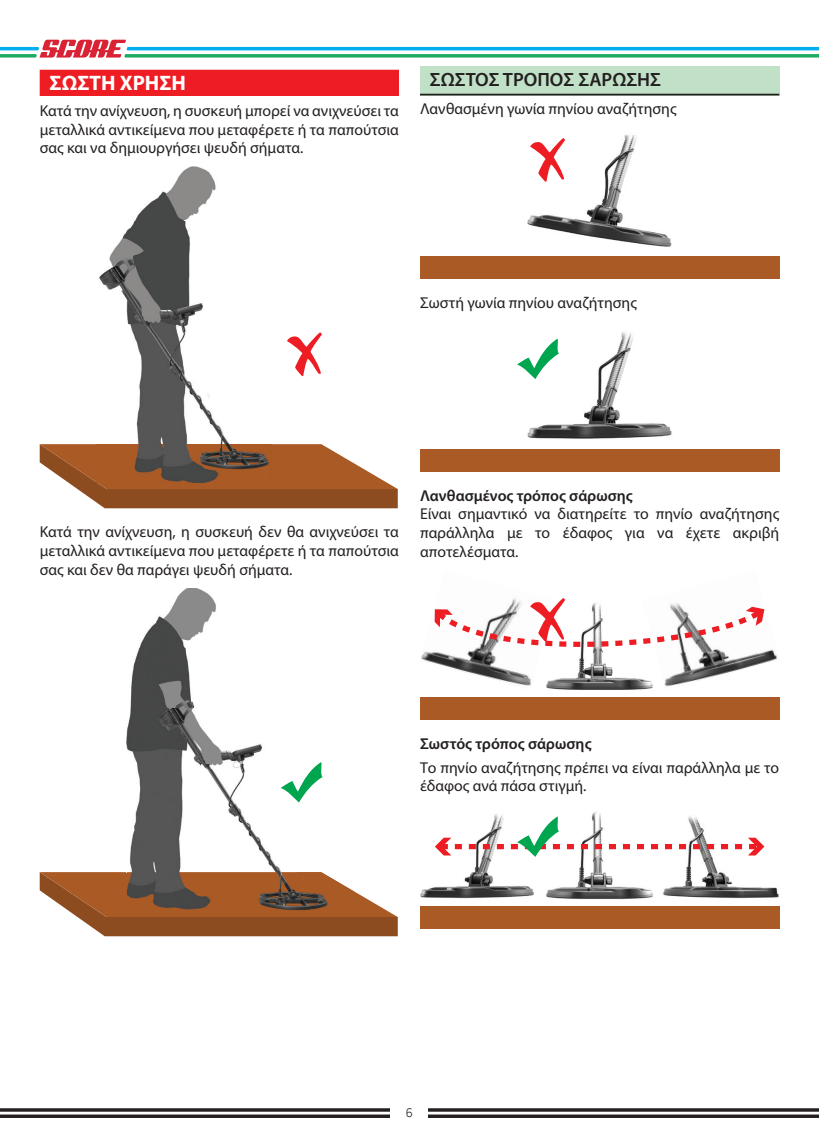
<style>
.page{position:relative;width:819px;height:1141px;background:#fff}
.page>*{position:absolute;margin:0;border:0;box-sizing:border-box;transform-origin:0 0}
.t1{font:700 21px "Myriad Pro";color:#fff}
.t2{font:600 19.25px "Myriad Pro";color:#231f20}
.t3{font:15.75px/18.9px "Myriad Pro";color:#231f20;text-align:justify}
.t4{font:600 15.75px "Myriad Pro";color:#231f20}
.t5{font:12.25px "Lintel";color:#231f20}
</style>
<div class="page">
<svg style="left:0;top:40px;width:819px;height:18px"></svg>
<svg style="left:0;top:1108px;width:819px;height:10px"></svg>
<div style="left:390px;top:1107px;width:38px;height:13px;background:#fff"></div>
<div style="left:40px;top:70px;width:359px;height:26px;background:#ee1d23"></div>
<svg style="left:40px;top:444px;width:358px;height:64px"></svg>
<img style="left:97px;top:167px;width:174px;height:315px">
<svg style="left:287px;top:332px;width:35px;height:45px"></svg>
<svg style="left:40px;top:872px;width:358px;height:64px"></svg>
<img style="left:127px;top:588px;width:154px;height:284px">
<img style="left:127px;top:872px;width:226px;height:39px">
<svg style="left:281px;top:762px;width:41px;height:41px"></svg>
<div style="left:420px;top:66px;width:359px;height:29px;background:#c1e0c8"></div>
<hr style="left:420px;top:94px;width:359px;height:1px;background:#231f20">
<div style="left:420px;top:256px;width:359px;height:23px;background:#a95a25"></div>
<img style="left:527px;top:135px;width:145px;height:112px">
<svg style="left:530px;top:138px;width:35px;height:44px"></svg>
<div style="left:420px;top:449px;width:359px;height:23px;background:#a95a25"></div>
<img style="left:527px;top:332px;width:145px;height:107px">
<svg style="left:517px;top:339px;width:42px;height:40px"></svg>
<div style="left:420px;top:697px;width:359px;height:23px;background:#a95a25"></div>
<img style="left:546px;top:647px;width:107px;height:43px">
<img style="left:421px;top:647px;width:110px;height:39px">
<img style="left:664px;top:609px;width:114px;height:78px">
<svg style="left:434px;top:598px;width:330px;height:49px"></svg>
<div style="left:420px;top:906px;width:359px;height:23px;background:#a95a25"></div>
<img style="left:546px;top:812px;width:107px;height:87px">
<img style="left:420px;top:814px;width:114px;height:85px">
<img style="left:663px;top:846px;width:116px;height:52px">
<svg style="left:435px;top:816px;width:329px;height:41px"></svg>
<h1 class="t1" style="left:50px;top:70px;width:138px">ΣΩΣΤΗ ΧΡΗΣΗ</h1>
<p class="t3" style="left:40px;top:101px;width:361px">Κατά την ανίχνευση, η συσκευή μπορεί να ανιχνεύσει τα μεταλλικά αντικείμενα που μεταφέρετε ή τα παπούτσια σας και να δημιουργήσει ψευδή σήματα.</p>
<p class="t2" style="left:430px;top:67px;width:233px">ΣΩΣΤΟΣ ΤΡΟΠΟΣ ΣΑΡΩΣΗΣ</p>
<p class="t3" style="left:420px;top:99px;width:258px">Λανθασμένη γωνία πηνίου αναζήτησης</p>
<p class="t3" style="left:420px;top:293px;width:218px">Σωστή γωνία πηνίου αναζήτησης</p>
<p class="t3" style="left:40px;top:522px;width:361px">Κατά την ανίχνευση, η συσκευή δεν θα ανιχνεύσει τα μεταλλικά αντικείμενα που μεταφέρετε ή τα παπούτσια σας και δεν θα παράγει ψευδή σήματα.</p>
<p class="t4" style="left:420px;top:485px;width:214px">Λανθασμένος τρόπος σάρωσης</p>
<p class="t3" style="left:420px;top:504px;width:361px">Είναι σημαντικό να διατηρείτε το πηνίο αναζήτησης παράλληλα με το έδαφος για να έχετε ακριβή αποτελέσματα.</p>
<p class="t4" style="left:420px;top:733px;width:173px">Σωστός τρόπος σάρωσης</p>
<p class="t3" style="left:420px;top:758px;width:361px">Το πηνίο αναζήτησης πρέπει να είναι παράλληλα με το έδαφος ανά πάσα στιγμή.</p>
<p class="t5" style="left:406px;top:1104px;width:9px">6</p>
</div>
